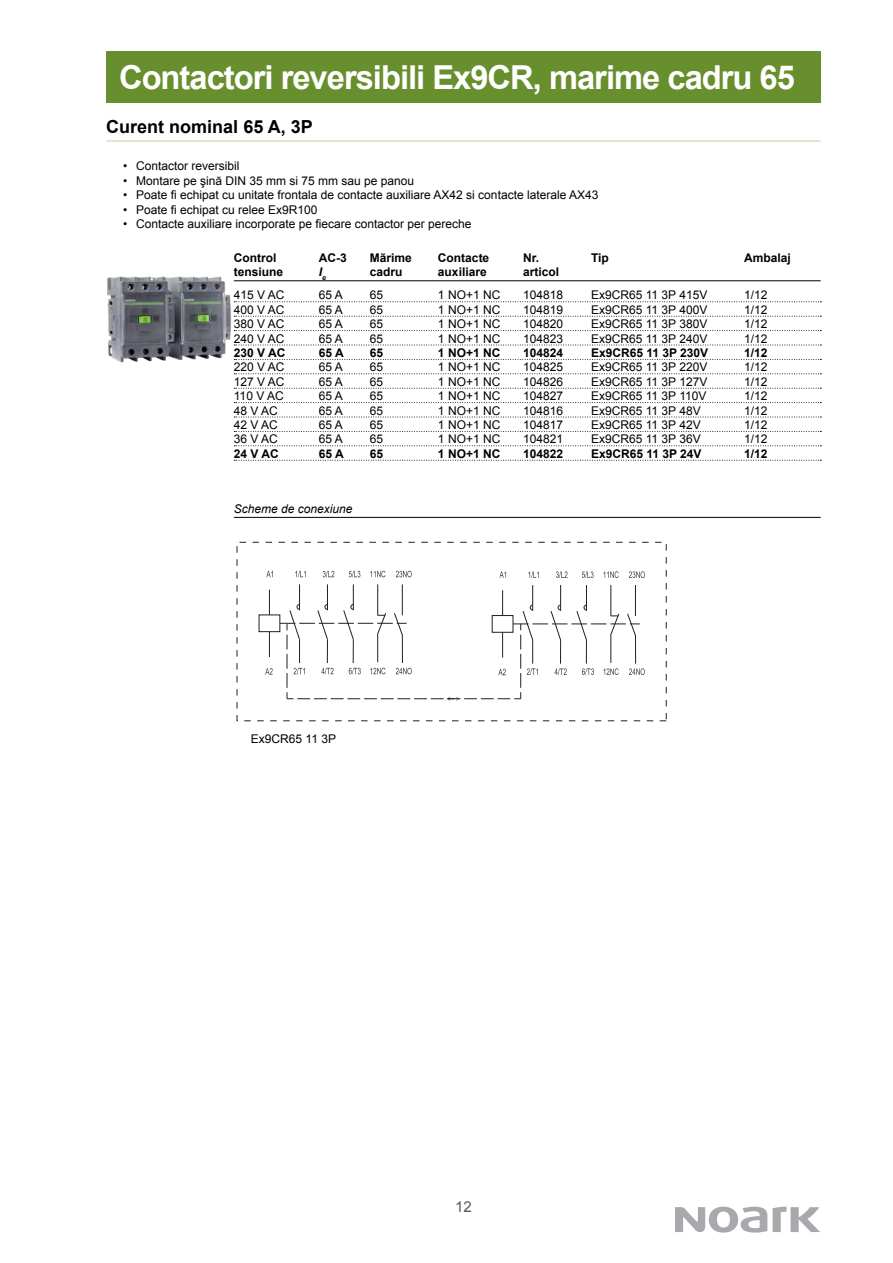
<style>
.page{position:relative;width:893px;height:1263px;background:#fff}
.page>*{position:absolute;margin:0;border:0;box-sizing:border-box;transform-origin:0 0}
.t1{font:700 33px "Arial";letter-spacing:-.03em;color:#fff}
.t2{font:700 18px "Arial";color:#000}
.t3{font:15px "Arial";color:#58595b}
.t4{font:12px "Arial";color:#000}
.t5{font:700 12px "Arial";color:#000}
.t6{font:italic 12px "Arial";color:#000}
.t7{font:italic 700 12px "Arial";color:#000}
</style>
<div class="page">
<svg style="left:675px;top:1206px;width:145px;height:26px"></svg>
<div style="left:106px;top:51px;width:715px;height:51px;background:#688f2d"></div>
<hr style="left:234px;top:280px;width:587px;height:1px;background:#000">
<hr style="left:106px;top:140px;width:715px;height:2px;background:#cfe5ae">
<svg style="left:266px;top:571px;width:7px;height:6px"></svg>
<svg style="left:265px;top:668px;width:8px;height:7px"></svg>
<div style="left:259px;top:615px;width:21px;height:17px;border:1px solid #231f20"></div>
<svg style="left:269px;top:590px;width:1px;height:25px"></svg>
<svg style="left:269px;top:632px;width:1px;height:25px"></svg>
<svg style="left:295px;top:571px;width:11px;height:6px"></svg>
<svg style="left:323px;top:571px;width:11px;height:6px"></svg>
<svg style="left:349px;top:571px;width:11px;height:6px"></svg>
<svg style="left:370px;top:571px;width:15px;height:6px"></svg>
<svg style="left:396px;top:571px;width:16px;height:6px"></svg>
<svg style="left:500px;top:571px;width:6px;height:7px"></svg>
<svg style="left:528px;top:571px;width:11px;height:7px"></svg>
<svg style="left:556px;top:571px;width:11px;height:7px"></svg>
<svg style="left:582px;top:571px;width:12px;height:7px"></svg>
<svg style="left:603px;top:571px;width:16px;height:7px"></svg>
<svg style="left:629px;top:571px;width:16px;height:7px"></svg>
<svg style="left:280px;top:584px;width:365px;height:117px"></svg>
<svg style="left:234px;top:301px;width:587px;height:1px"></svg>
<svg style="left:234px;top:316px;width:587px;height:1px"></svg>
<svg style="left:234px;top:330px;width:587px;height:1px"></svg>
<svg style="left:234px;top:345px;width:587px;height:1px"></svg>
<svg style="left:234px;top:359px;width:587px;height:1px"></svg>
<svg style="left:234px;top:373px;width:587px;height:1px"></svg>
<svg style="left:234px;top:388px;width:587px;height:1px"></svg>
<svg style="left:234px;top:402px;width:587px;height:1px"></svg>
<svg style="left:234px;top:417px;width:587px;height:1px"></svg>
<svg style="left:234px;top:431px;width:587px;height:1px"></svg>
<svg style="left:234px;top:445px;width:587px;height:1px"></svg>
<svg style="left:234px;top:460px;width:587px;height:1px"></svg>
<hr style="left:234px;top:517px;width:587px;height:1px;background:#000">
<img style="left:107px;top:276px;width:127px;height:98px">
<h1 class="t1" style="left:119px;top:55px;width:677px">Contactori reversibili Ex9CR, marime cadru 65</h1>
<h2 class="t2" style="left:106px;top:115px;width:208px">Curent nominal 65 A, 3P</h2>
<p class="t4" style="left:123px;top:158px;width:118px">• Contactor reversibil</p>
<p class="t4" style="left:123px;top:173px;width:292px">• Montare pe şină DIN 35 mm si 75 mm sau pe panou</p>
<p class="t4" style="left:123px;top:187px;width:477px">• Poate fi echipat cu unitate frontala de contacte auxiliare AX42 si contacte laterale AX43</p>
<p class="t4" style="left:123px;top:201px;width:196px">• Poate fi echipat cu relee Ex9R100</p>
<p class="t4" style="left:123px;top:216px;width:350px">• Contacte auxiliare incorporate pe fiecare contactor per pereche</p>
<p class="t5" style="left:234px;top:250px;width:44px">Control</p>
<p class="t5" style="left:319px;top:250px;width:29px">AC-3</p>
<p class="t5" style="left:370px;top:250px;width:44px">Mãrime</p>
<p class="t5" style="left:438px;top:250px;width:53px">Contacte</p>
<p class="t5" style="left:523px;top:250px;width:18px">Nr.</p>
<p class="t5" style="left:591px;top:250px;width:19px">Tip</p>
<p class="t5" style="left:744px;top:250px;width:48px">Ambalaj</p>
<p class="t5" style="left:234px;top:264px;width:51px">tensiune</p>
<p class="t7" style="left:319px;top:264px;width:9px">I<sub>e</sub></p>
<p class="t5" style="left:370px;top:264px;width:34px">cadru</p>
<p class="t5" style="left:438px;top:264px;width:50px">auxiliare</p>
<p class="t5" style="left:523px;top:264px;width:38px">articol</p>
<p class="t4" style="left:234px;top:287px;width:52px">415 V AC</p>
<p class="t4" style="left:319px;top:287px;width:26px">65 A</p>
<p class="t4" style="left:370px;top:287px;width:15px">65</p>
<p class="t4" style="left:438px;top:287px;width:64px">1 NO+1 NC</p>
<p class="t4" style="left:523px;top:287px;width:42px">104818</p>
<p class="t4" style="left:591px;top:287px;width:118px">Ex9CR65 11 3P 415V</p>
<p class="t4" style="left:744px;top:287px;width:25px">1/12</p>
<p class="t4" style="left:234px;top:302px;width:52px">400 V AC</p>
<p class="t4" style="left:319px;top:302px;width:26px">65 A</p>
<p class="t4" style="left:370px;top:302px;width:15px">65</p>
<p class="t4" style="left:438px;top:302px;width:64px">1 NO+1 NC</p>
<p class="t4" style="left:523px;top:302px;width:42px">104819</p>
<p class="t4" style="left:591px;top:302px;width:118px">Ex9CR65 11 3P 400V</p>
<p class="t4" style="left:744px;top:302px;width:25px">1/12</p>
<p class="t4" style="left:234px;top:316px;width:52px">380 V AC</p>
<p class="t4" style="left:319px;top:316px;width:26px">65 A</p>
<p class="t4" style="left:370px;top:316px;width:15px">65</p>
<p class="t4" style="left:438px;top:316px;width:64px">1 NO+1 NC</p>
<p class="t4" style="left:523px;top:316px;width:42px">104820</p>
<p class="t4" style="left:591px;top:316px;width:118px">Ex9CR65 11 3P 380V</p>
<p class="t4" style="left:744px;top:316px;width:25px">1/12</p>
<p class="t4" style="left:234px;top:330px;width:52px">240 V AC</p>
<p class="t4" style="left:319px;top:330px;width:26px">65 A</p>
<p class="t4" style="left:370px;top:330px;width:15px">65</p>
<p class="t4" style="left:438px;top:330px;width:64px">1 NO+1 NC</p>
<p class="t4" style="left:523px;top:330px;width:42px">104823</p>
<p class="t4" style="left:591px;top:330px;width:118px">Ex9CR65 11 3P 240V</p>
<p class="t4" style="left:744px;top:330px;width:25px">1/12</p>
<p class="t5" style="left:234px;top:345px;width:53px">230 V AC</p>
<p class="t5" style="left:319px;top:345px;width:26px">65 A</p>
<p class="t5" style="left:370px;top:345px;width:15px">65</p>
<p class="t5" style="left:438px;top:345px;width:64px">1 NO+1 NC</p>
<p class="t5" style="left:523px;top:345px;width:42px">104824</p>
<p class="t5" style="left:591px;top:345px;width:119px">Ex9CR65 11 3P 230V</p>
<p class="t5" style="left:744px;top:345px;width:25px">1/12</p>
<p class="t4" style="left:234px;top:359px;width:52px">220 V AC</p>
<p class="t4" style="left:319px;top:359px;width:26px">65 A</p>
<p class="t4" style="left:370px;top:359px;width:15px">65</p>
<p class="t4" style="left:438px;top:359px;width:64px">1 NO+1 NC</p>
<p class="t4" style="left:523px;top:359px;width:42px">104825</p>
<p class="t4" style="left:591px;top:359px;width:118px">Ex9CR65 11 3P 220V</p>
<p class="t4" style="left:744px;top:359px;width:25px">1/12</p>
<p class="t4" style="left:234px;top:374px;width:52px">127 V AC</p>
<p class="t4" style="left:319px;top:374px;width:26px">65 A</p>
<p class="t4" style="left:370px;top:374px;width:15px">65</p>
<p class="t4" style="left:438px;top:374px;width:64px">1 NO+1 NC</p>
<p class="t4" style="left:523px;top:374px;width:42px">104826</p>
<p class="t4" style="left:591px;top:374px;width:118px">Ex9CR65 11 3P 127V</p>
<p class="t4" style="left:744px;top:374px;width:25px">1/12</p>
<p class="t4" style="left:234px;top:388px;width:51px">110 V AC</p>
<p class="t4" style="left:319px;top:388px;width:26px">65 A</p>
<p class="t4" style="left:370px;top:388px;width:15px">65</p>
<p class="t4" style="left:438px;top:388px;width:64px">1 NO+1 NC</p>
<p class="t4" style="left:523px;top:388px;width:42px">104827</p>
<p class="t4" style="left:591px;top:388px;width:117px">Ex9CR65 11 3P 110V</p>
<p class="t4" style="left:744px;top:388px;width:25px">1/12</p>
<p class="t4" style="left:234px;top:402px;width:46px">48 V AC</p>
<p class="t4" style="left:319px;top:402px;width:26px">65 A</p>
<p class="t4" style="left:370px;top:402px;width:15px">65</p>
<p class="t4" style="left:438px;top:402px;width:64px">1 NO+1 NC</p>
<p class="t4" style="left:523px;top:402px;width:42px">104816</p>
<p class="t4" style="left:591px;top:402px;width:111px">Ex9CR65 11 3P 48V</p>
<p class="t4" style="left:744px;top:402px;width:25px">1/12</p>
<p class="t4" style="left:234px;top:417px;width:46px">42 V AC</p>
<p class="t4" style="left:319px;top:417px;width:26px">65 A</p>
<p class="t4" style="left:370px;top:417px;width:15px">65</p>
<p class="t4" style="left:438px;top:417px;width:64px">1 NO+1 NC</p>
<p class="t4" style="left:523px;top:417px;width:42px">104817</p>
<p class="t4" style="left:591px;top:417px;width:111px">Ex9CR65 11 3P 42V</p>
<p class="t4" style="left:744px;top:417px;width:25px">1/12</p>
<p class="t4" style="left:234px;top:431px;width:46px">36 V AC</p>
<p class="t4" style="left:319px;top:431px;width:26px">65 A</p>
<p class="t4" style="left:370px;top:431px;width:15px">65</p>
<p class="t4" style="left:438px;top:431px;width:64px">1 NO+1 NC</p>
<p class="t4" style="left:523px;top:431px;width:42px">104821</p>
<p class="t4" style="left:591px;top:431px;width:111px">Ex9CR65 11 3P 36V</p>
<p class="t4" style="left:744px;top:431px;width:25px">1/12</p>
<p class="t5" style="left:234px;top:445px;width:46px">24 V AC</p>
<p class="t5" style="left:319px;top:445px;width:26px">65 A</p>
<p class="t5" style="left:370px;top:445px;width:15px">65</p>
<p class="t5" style="left:438px;top:445px;width:64px">1 NO+1 NC</p>
<p class="t5" style="left:523px;top:445px;width:42px">104822</p>
<p class="t5" style="left:591px;top:445px;width:112px">Ex9CR65 11 3P 24V</p>
<p class="t5" style="left:744px;top:445px;width:25px">1/12</p>
<p class="t6" style="left:234px;top:501px;width:120px">Scheme de conexiune</p>
<p class="t4" style="left:251px;top:731px;width:87px">Ex9CR65 11 3P</p>
<p class="t3" style="left:455px;top:1197px;width:18px">12</p>
</div>
